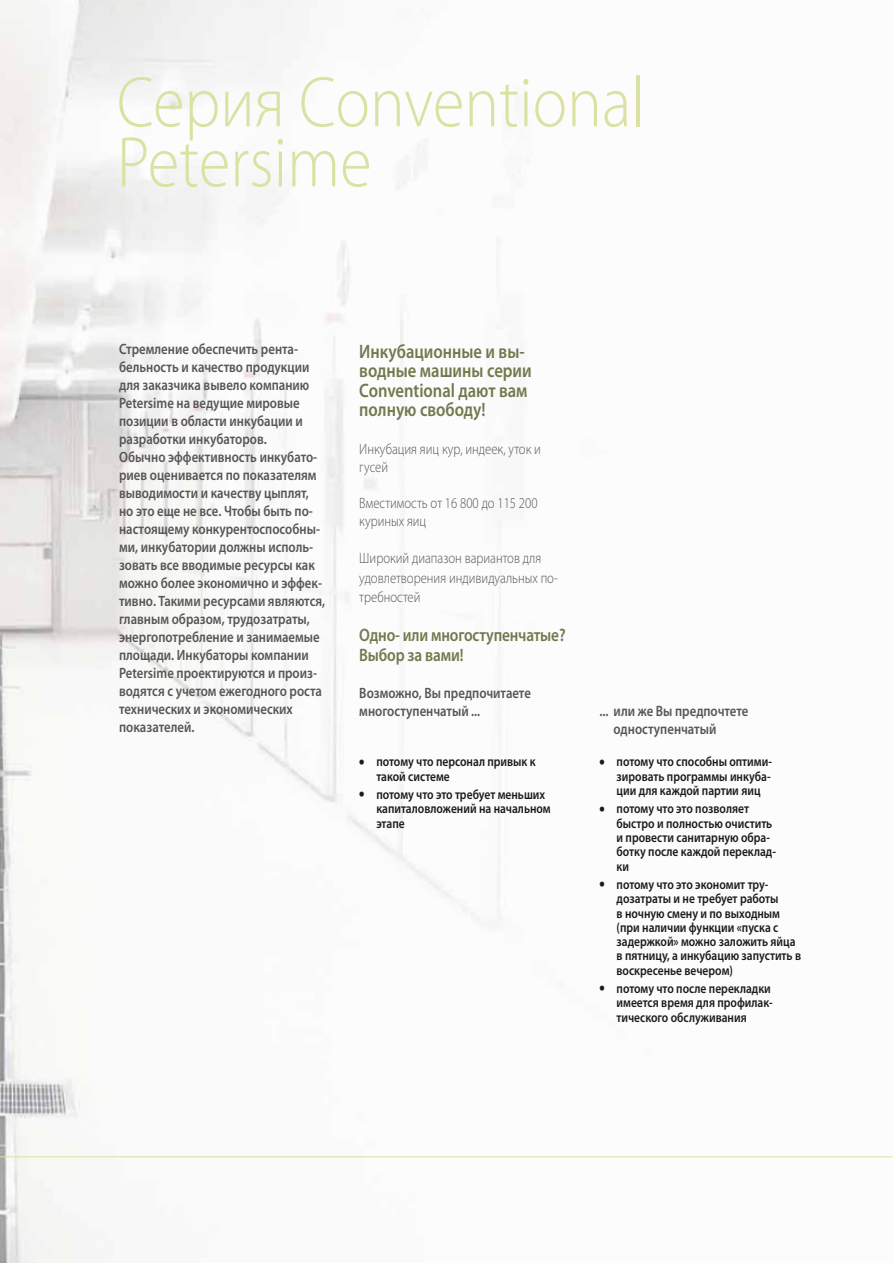
<style>
.page{position:relative;width:893px;height:1263px;background:#fff}
.page>*{position:absolute;margin:0;border:0;box-sizing:border-box;transform-origin:0 0}
.t1{font:300 72px/60px "Myriad Pro";color:#dbe1a2;scale:.9 1}
.t2{font:600 19.5px/19.5px "Myriad Pro";color:#71794d;scale:.85 1}
.t3{font:600 18px/19.5px "Myriad Pro";letter-spacing:-.01em;color:#71794d;scale:.85 1}
.t4{font:600 15px/18px "Myriad Pro";color:#565656;scale:.85 1}
.t5{font:300 15px/18px "Myriad Pro";color:#565656;scale:.85 1}
.t6{font:600 13.5px/14.2px "Myriad Pro";color:#1a1a18;scale:.85 1}
.s1{font-family:"Times";font-weight:400;font-size:18px}
</style>
<div class="page">
<img style="left:0;top:0;width:893px;height:1263px">
<svg style="left:0;top:760px;width:34px;height:503px"></svg>
<hr style="left:0;top:1156px;width:893px;height:1px;background:#dbe1a2">
<h1 class="t1" style="left:117px;top:72px;width:588px">Серия Conventional<br>Petersime</h1>
<p class="t4" style="left:119px;top:340px;width:244px">Стремление обеспечить рента&shy;бельность и качество продукции для заказчика вывело компанию<br>Petersime на ведущие мировые позиции в области инкубации и разработки инкубаторов.<br>Обычно эффективность инкубато&shy;риев оценивается по показателям выводимости и качеству цыплят, но это еще не все. Чтобы быть по&shy;настоящему конкурентоспособны&shy;ми, инкубатории должны исполь&shy;зовать все вводимые ресурсы как можно более экономично и эффек&shy;тивно. Такими ресурсами являются, главным образом, трудозатраты, энергопотребление и занимаемые площади. Инкубаторы компании<br>Petersime проектируются и произ&shy;водятся с учетом ежегодного роста технических и экономических показателей.</p>
<h2 class="t2" style="left:359px;top:341px;width:204px">Инкубационные и вы&shy;водные машины серии<br>Conventional дают вам полную свободу!</h2>
<p class="t5" style="left:359px;top:439px;width:215px">Инкубация яиц кур, индеек, уток и гусей</p>
<p class="t5" style="left:359px;top:493px;width:211px">Вместимость от 16 800 до 115 200 куриных яиц</p>
<p class="t5" style="left:359px;top:548px;width:235px;line-height:19.5px">Широкий диапазон вариантов для удовлетворения индивидуальных по&shy;требностей</p>
<p class="t3" style="left:359px;top:625px;width:244px">Одно- или многоступенчатые?<br>Выбор за вами!</p>
<p class="t4" style="left:359px;top:684px;width:203px">Возможно, Вы предпочитаете многоступенчатый ...</p>
<p class="t6" style="left:376px;top:754px;width:189px;text-indent:-17px"><span class="s1">•</span> потому что персонал привык к такой системе</p>
<p class="t6" style="left:376px;top:787px;width:207px;text-indent:-17px"><span class="s1">•</span> потому что это требует меньших капиталовложений на начальном этапе</p>
<p class="t4" style="left:614px;top:702px;width:160px;text-indent:-14px">... или же Вы предпочтете одноступенчатый</p>
<p class="t6" style="left:617px;top:754px;width:184px;text-align:justify;text-indent:-17px"><span class="s1">•</span> потому что способны оптими&shy;зировать программы инкуба&shy;ции для каждой партии яиц</p>
<p class="t6" style="left:617px;top:801px;width:189px;text-indent:-17px"><span class="s1">•</span> потому что это позволяет быстро и полностью очистить и провести санитарную обра&shy;ботку после каждой переклад&shy;ки</p>
<p class="t6" style="left:617px;top:877px;width:219px;text-indent:-17px"><span class="s1">•</span> потому что это экономит тру&shy;дозатраты и не требует работы<br>в ночную смену и по выходным (при наличии функции «пуска с задержкой» можно заложить яйца в пятницу, а инкубацию запустить в воскресенье вечером)</p>
<p class="t6" style="left:617px;top:981px;width:185px;text-indent:-17px"><span class="s1">•</span> потому что после перекладки имеется время для профилак&shy;тического обслуживания</p>
</div>
